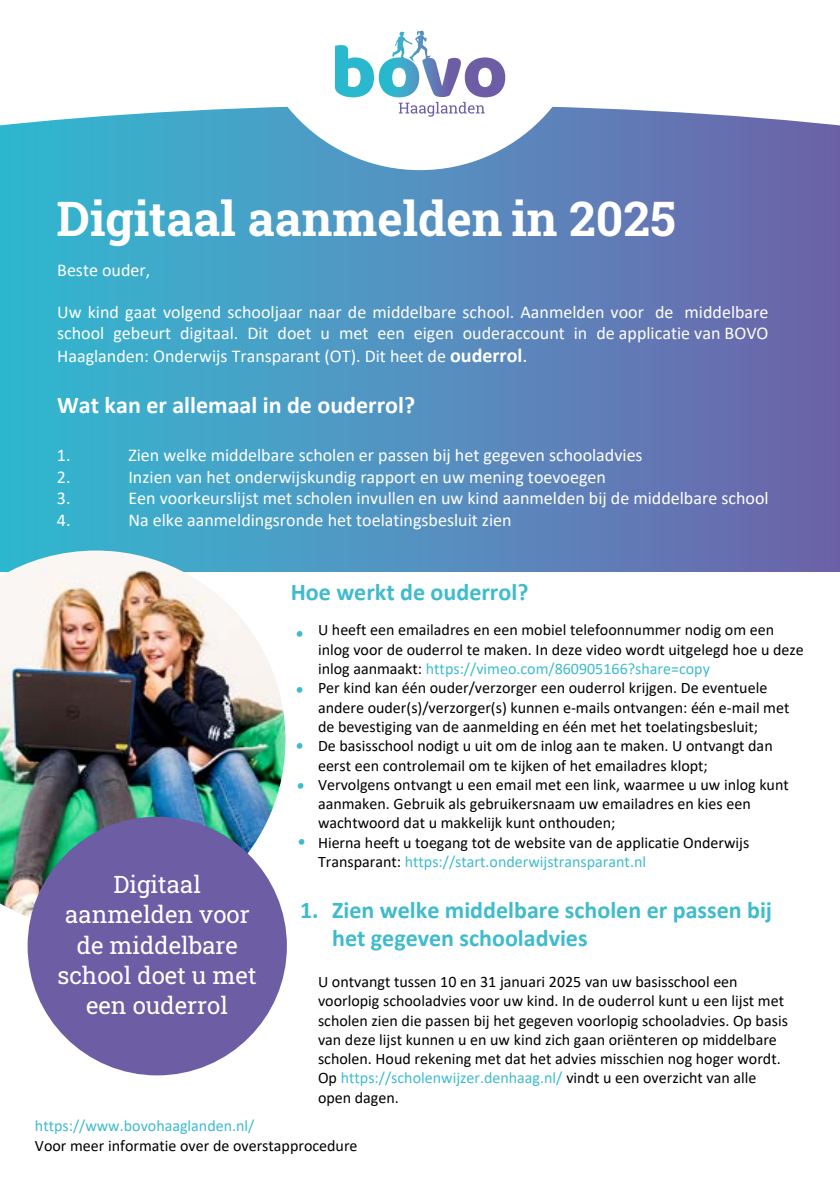
<style>
.page{position:relative;width:840px;height:1191px;background:#fff}
.page>*{position:absolute;margin:0;border:0;box-sizing:border-box;transform-origin:0 0}
.t1{font:700 48px "Roboto Slab";color:#fff}
.t2{font:700 24px/28.8px "Calibri";color:#3fbbce}
.t3{font:24px/30.4px "Roboto Slab";color:#fff;text-align:center}
.t4{font:700 24px "Calibri";color:#fff}
.t5{font:700 24px "Calibri";color:#3fbbce}
.t6{font:18px/22.4px "Calibri";color:#fff;text-align:justify}
.t7{font:16px/19.2px "Calibri";color:#000}
.t8{font:16px "Calibri";color:#3fbbce}
.t9{font:italic 700 16px "Calibri";color:#3fbbce}
.s1{font-style:inherit}
.s2{font-weight:700;font-size:20px}
.s3{font-size:20px}
.s4{color:#3fbbce}
</style>
<div class="page">
<div style="left:0;top:0;width:839px;height:571px;background:linear-gradient(to right,#33bbd2,#7064ab)"></div>
<svg style="left:0;top:0;width:839px;height:128px"></svg>
<svg style="left:249px;top:0;width:341px;height:170px"></svg>
<svg style="left:335px;top:45px;width:39px;height:52px"></svg>
<svg style="left:398px;top:31px;width:107px;height:86px"></svg>
<img style="left:0;top:550px;width:285px;height:379px">
<div style="left:28px;top:816px;width:259px;height:259px;background:#6c5da5;border-radius:50%"></div>
<h1 class="t1" style="left:57px;top:185px;width:620px">Digitaal aanmelden in 202<span class="s1">5</span></h1>
<p class="t6" style="left:57px;top:258px;width:94px">Beste ouder,</p>
<p class="t6" style="left:57px;top:300px;width:712px">Uw kind gaat volgend schooljaar naar de middelbare school. Aanmelden voor de middelbare school gebeurt digitaal. Dit doet u met een eigen ouderaccount in de applicatie van BOVO Haaglanden: Onderwijs Transparant (OT). Dit heet de <span class="s2">ouderrol</span><span class="s3">.</span></p>
<h2 class="t4" style="left:57px;top:388px;width:359px">Wat kan er allemaal in de ouderrol?</h2>
<p class="t6" style="left:57px;top:443px;width:15px">1.</p>
<p class="t6" style="left:128px;top:443px;width:515px">Zien welke middelbare scholen er passen bij het gegeven schooladvies</p>
<p class="t6" style="left:57px;top:465px;width:15px">2.</p>
<p class="t6" style="left:128px;top:465px;width:479px">Inzien van het onderwijskundig rapport en uw mening toevoegen</p>
<p class="t6" style="left:57px;top:486px;width:15px">3.</p>
<p class="t6" style="left:128px;top:486px;width:641px">Een voorkeurslijst met scholen invullen en uw kind aanmelden bij de middelbare school</p>
<p class="t6" style="left:57px;top:508px;width:15px">4.</p>
<p class="t6" style="left:128px;top:508px;width:384px">Na elke aanmeldingsronde het toelatingsbesluit zien</p>
<h2 class="t5" style="left:290px;top:575px;width:239px">Hoe werkt de ouderrol?</h2>
<h2 class="t3" style="left:57px;top:868px;width:200px">Digitaal aanmelden voor de middelbare school doet u met een ouderrol</h2>
<p class="t9" style="left:295px;top:623px;width:9px">•</p>
<p class="t9" style="left:295px;top:678px;width:9px">•</p>
<p class="t9" style="left:295px;top:734px;width:9px">•</p>
<p class="t9" style="left:296px;top:774px;width:9px">•</p>
<p class="t9" style="left:297px;top:830px;width:9px">•</p>
<p class="t7" style="left:318px;top:620px;width:487px">U heeft een emailadres en een mobiel telefoonnummer nodig om een inlog voor de ouderrol te maken. In deze video wordt uitgelegd hoe u deze inlog aanmaakt: <span class="s4">https://vimeo.com/860905166?share=copy<br></span>Per kind kan één ouder/verzorger een ouderrol krijgen. De eventuele andere ouder(s)/verzorger(s) kunnen e-mails ontvangen: één e-mail met de bevestiging van de aanmelding en één met het toelatingsbesluit;<br>De basisschool nodigt u uit om de inlog aan te maken. U ontvangt dan eerst een controlemail om te kijken of het emailadres klopt;<br>Vervolgens ontvangt u een email met een link, waarmee u uw inlog kunt aanmaken. Gebruik als gebruikersnaam uw emailadres en kies een wachtwoord dat u makkelijk kunt onthouden;<br>Hierna heeft u toegang tot de website van de applicatie Onderwijs Transparant: <span class="s4">https://start.onderwijstransparant.nl</span></p>
<h2 class="t2" style="left:332px;top:895px;width:441px;text-indent:-32px">1. Zien welke middelbare scholen er passen bij het gegeven schooladvies</h2>
<p class="t7" style="left:318px;top:972px;width:471px">U ontvangt tussen 10 en 31 januari 2025 van uw basisschool een voorlopig schooladvies voor uw kind. In de ouderrol kunt u een lijst met scholen zien die passen bij het gegeven voorlopig schooladvies. Op basis van deze lijst kunnen u en uw kind zich gaan oriënteren op middelbare scholen. Houd rekening met dat het advies misschien nog hoger wordt.<br>Op <span class="s4">https://scholenwijzer.denhaag.nl/</span> vindt u een overzicht van alle open dagen.</p>
<p class="t8" style="left:35px;top:1114px;width:221px">https://www.bovohaaglanden.nl/</p>
<p class="t7" style="left:35px;top:1135px;width:324px">Voor meer informatie over de overstapprocedure</p>
</div>
